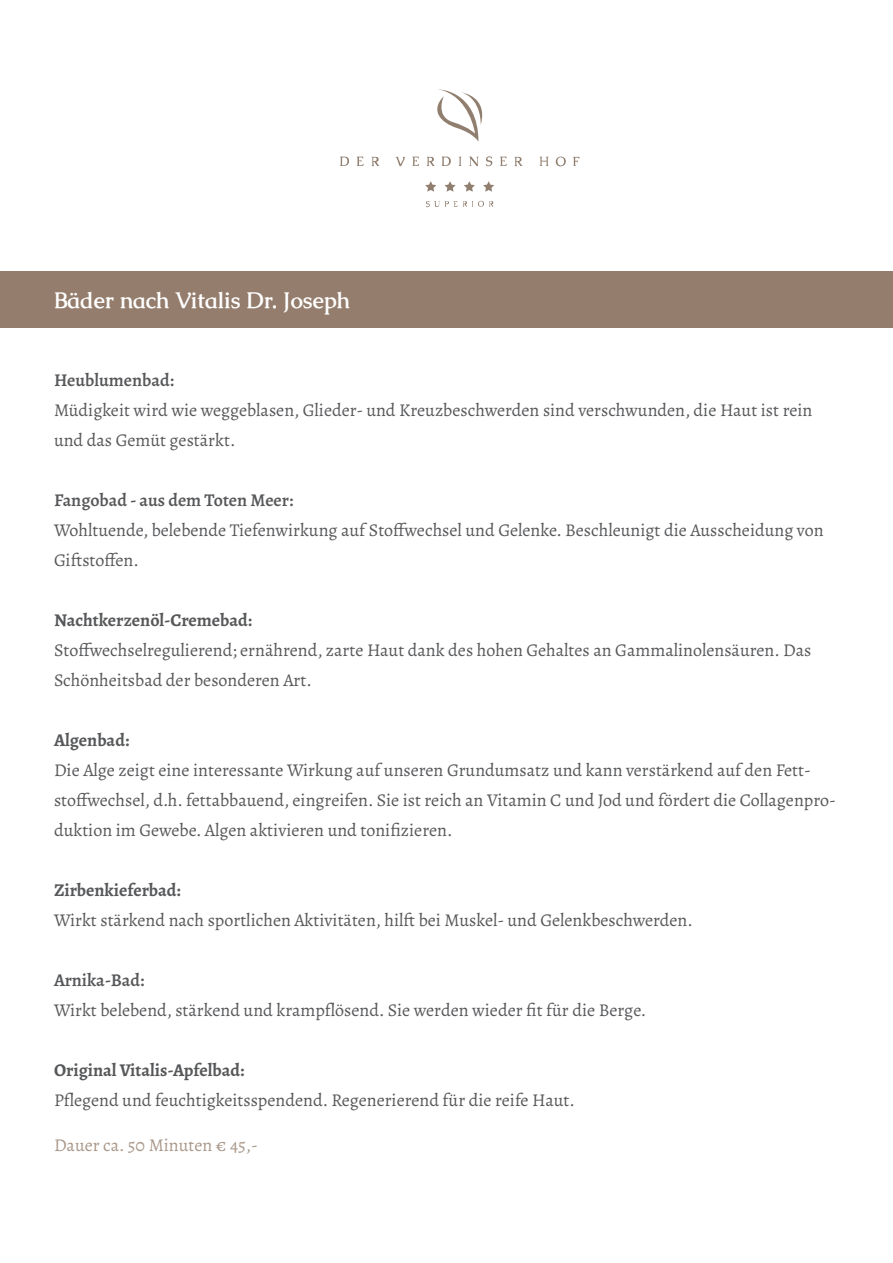
<style>
.page{position:relative;width:893px;height:1263px;background:#fff}
.page>*{position:absolute;margin:0;border:0;box-sizing:border-box;transform-origin:0 0}
.t1{font:700 22.5px "Caudex";color:#fff}
.t2{font:18px/30px "Alegreya";color:#57585a}
.t3{font:700 18px "Alegreya";color:#57585a}
.t4{font:600 18px "Alegreya";color:#57585a}
.t5{font:18px "Alegreya";color:#a99789}
</style>
<div class="page">
<svg style="left:437px;top:89px;width:46px;height:53px"></svg>
<svg style="left:340px;top:157px;width:9px;height:9px"></svg>
<svg style="left:357px;top:157px;width:7px;height:9px"></svg>
<svg style="left:372px;top:157px;width:7px;height:9px"></svg>
<svg style="left:396px;top:157px;width:9px;height:9px"></svg>
<svg style="left:412px;top:157px;width:7px;height:9px"></svg>
<svg style="left:427px;top:157px;width:8px;height:9px"></svg>
<svg style="left:442px;top:157px;width:9px;height:9px"></svg>
<svg style="left:459px;top:157px;width:2px;height:9px"></svg>
<svg style="left:469px;top:157px;width:10px;height:9px"></svg>
<svg style="left:486px;top:156px;width:6px;height:10px"></svg>
<svg style="left:500px;top:157px;width:7px;height:9px"></svg>
<svg style="left:514px;top:157px;width:9px;height:9px"></svg>
<svg style="left:540px;top:157px;width:8px;height:9px"></svg>
<svg style="left:556px;top:157px;width:10px;height:9px"></svg>
<svg style="left:573px;top:157px;width:6px;height:9px"></svg>
<svg style="left:426px;top:201px;width:68px;height:6px"></svg>
<svg style="left:425px;top:181px;width:11px;height:11px"></svg>
<svg style="left:444px;top:181px;width:12px;height:11px"></svg>
<svg style="left:464px;top:181px;width:11px;height:11px"></svg>
<svg style="left:483px;top:181px;width:11px;height:11px"></svg>
<div style="left:0;top:271px;width:893px;height:57px;background:#947d6c"></div>
<p class="t1" style="left:54px;top:285px;width:298px">Bäder nach Vitalis Dr. Joseph</p>
<p class="t4" style="left:54px;top:368px;width:121px">Heublumenbad:</p>
<p class="t2" style="left:54px;top:395px;width:760px">Müdigkeit wird wie weggeblasen, Glieder- und Kreuzbeschwerden sind verschwunden, die Haut ist rein und das Gemüt gestärkt.</p>
<p class="t4" style="left:54px;top:488px;width:241px">Fangobad - aus dem Toten Meer:</p>
<p class="t2" style="left:54px;top:515px;width:771px">Wohltuende, belebende Tiefenwirkung auf Stoffwechsel und Gelenke. Beschleunigt die Ausscheidung von<br>Giftstoffen.</p>
<p class="t3" style="left:54px;top:608px;width:200px">Nachtkerzenöl-Cremebad:</p>
<p class="t2" style="left:54px;top:635px;width:759px">Stoffwechselregulierend; ernährend, zarte Haut dank des hohen Gehaltes an Gammalinolensäuren. Das<br>Schönheitsbad der besonderen Art.</p>
<p class="t3" style="left:54px;top:728px;width:77px">Algenbad:</p>
<p class="t2" style="left:54px;top:755px;width:783px">Die Alge zeigt eine interessante Wirkung auf unseren Grundumsatz und kann verstärkend auf den Fett&shy;stoffwechsel, d.h. fettabbauend, eingreifen. Sie ist reich an Vitamin C und Jod und fördert die Collagenpro&shy;duktion im Gewebe. Algen aktivieren und tonifizieren.</p>
<p class="t3" style="left:54px;top:878px;width:128px">Zirbenkieferbad:</p>
<p class="t2" style="left:54px;top:905px;width:640px">Wirkt stärkend nach sportlichen Aktivitäten, hilft bei Muskel- und Gelenkbeschwerden.</p>
<p class="t4" style="left:54px;top:968px;width:92px">Arnika-Bad:</p>
<p class="t2" style="left:54px;top:995px;width:594px">Wirkt belebend, stärkend und krampflösend. Sie werden wieder fit für die Berge.</p>
<p class="t3" style="left:54px;top:1058px;width:192px">Original Vitalis-Apfelbad:</p>
<p class="t2" style="left:54px;top:1085px;width:522px">Pflegend und feuchtigkeitsspendend. Regenerierend für die reife Haut.</p>
<p class="t5" style="left:54px;top:1133px;width:206px">Dauer ca. 50 Minuten € 45,-</p>
</div>
